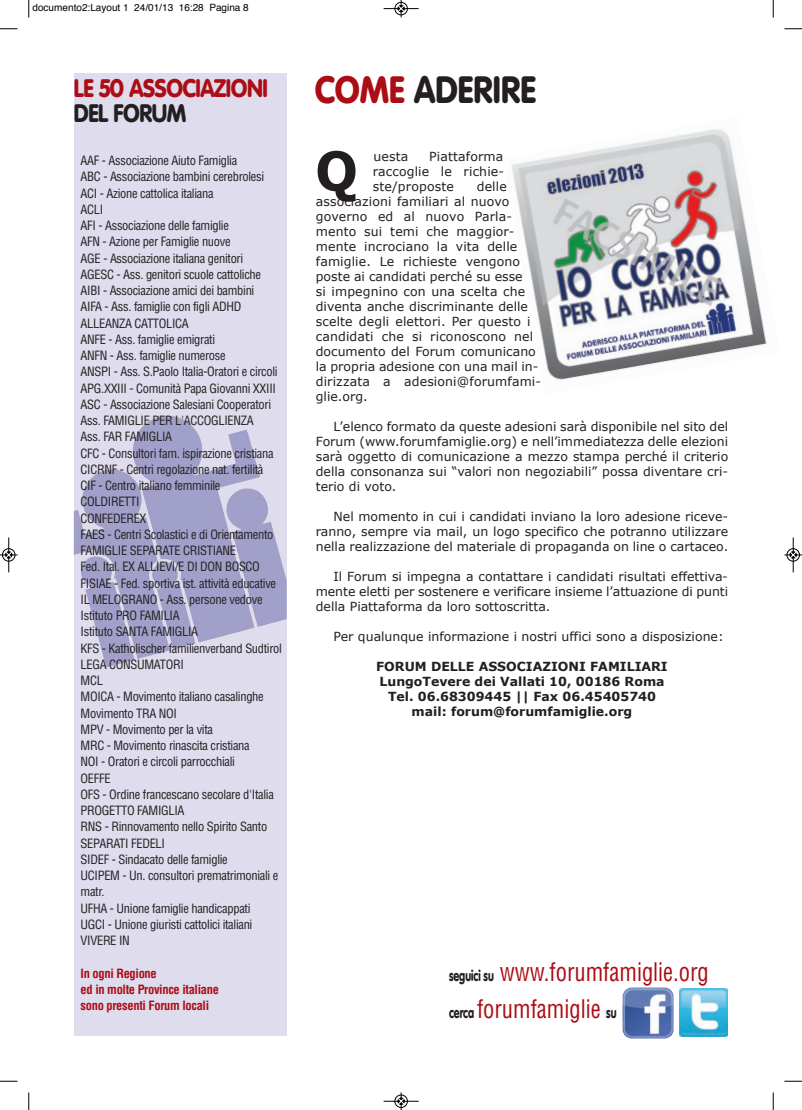
<style>
.page{position:relative;width:802px;height:1110px;background:#fff}
.page>*{position:absolute;margin:0;border:0;box-sizing:border-box;transform-origin:0 0}
.t1{font:700 53.75px "Tahoma";color:#231f20}
.t2{font:900 37.5px "VAG Rounded";color:#231f20;scale:.9 1}
.t3{font:condensed 25px/37.5px "Helvetica";color:#ac0c13;scale:.9 1}
.t4{font:900 25px "VAG Rounded";letter-spacing:-.02em;color:#ac0c13;scale:.9 1}
.t5{font:900 25px "VAG Rounded";letter-spacing:-.02em;color:#231f20;scale:.9 1}
.t6{font:condensed 12.5px/16.2px "Helvetica";letter-spacing:-.025em;color:#231f20}
.t7{font:12.5px/15px "Verdana";color:#231f20;text-align:justify}
.t8{font:700 12.5px/15px "Verdana";color:#231f20;text-align:center}
.t9{font:700 condensed 12.5px/16.2px "Helvetica";letter-spacing:-.025em;color:#ac0c13}
.t10{font:10px "Helvetica";color:#000}
.s1{color:#ac0c13}
.s2{font-family:"VAG Rounded";font-weight:900;font-stretch:normal;font-size:15px;color:#231f20}
</style>
<div class="page">
<img style="left:511px;top:129px;width:256px;height:251px">
<div style="left:74px;top:74px;width:213px;height:962px;background:#dedced"></div>
<img style="left:74px;top:416px;width:213px;height:251px">
<img style="left:622px;top:987px;width:51px;height:51px">
<img style="left:679px;top:988px;width:49px;height:48px">
<svg style="left:28px;top:0;width:2px;height:18px"></svg>
<svg style="left:0;top:28px;width:18px;height:2px"></svg>
<svg style="left:772px;top:0;width:2px;height:18px"></svg>
<svg style="left:784px;top:28px;width:18px;height:2px"></svg>
<svg style="left:28px;top:1092px;width:2px;height:18px"></svg>
<svg style="left:0;top:1081px;width:18px;height:1px"></svg>
<svg style="left:772px;top:1092px;width:2px;height:18px"></svg>
<svg style="left:784px;top:1081px;width:18px;height:1px"></svg>
<div style="left:394px;top:2px;width:14px;height:13px;border:1px solid #fff;border-radius:50%"></div>
<hr style="left:383px;top:8px;width:35px;height:1px;background:#000">
<div style="left:395px;top:2px;width:12px;height:13px;border:1px solid #000;border-radius:50%"></div>
<svg style="left:398px;top:0;width:6px;height:17px"></svg>
<div style="left:394px;top:1094px;width:14px;height:14px;border:1px solid #fff;border-radius:50%"></div>
<hr style="left:383px;top:1101px;width:35px;height:1px;background:#000">
<div style="left:395px;top:1095px;width:12px;height:13px;border:1px solid #000;border-radius:50%"></div>
<svg style="left:398px;top:1092px;width:6px;height:18px"></svg>
<div style="left:2px;top:548px;width:13px;height:14px;border:1px solid #fff;border-radius:50%"></div>
<hr style="left:9px;top:537px;width:1px;height:35px;background:#000">
<div style="left:2px;top:548px;width:13px;height:13px;border:1px solid #000;border-radius:50%"></div>
<svg style="left:0;top:552px;width:18px;height:6px"></svg>
<div style="left:786px;top:548px;width:13px;height:14px;border:1px solid #fff;border-radius:50%"></div>
<hr style="left:793px;top:537px;width:1px;height:35px;background:#000">
<div style="left:786px;top:548px;width:13px;height:13px;border:1px solid #000;border-radius:50%"></div>
<svg style="left:784px;top:552px;width:18px;height:6px"></svg>
<p class="t10" style="left:32px;top:4px;width:218px">documento2:Layout 1 24/01/13 16:28 Pagina 8</p>
<h3 class="t4" style="left:74px;top:78px;width:217px">LE 50 ASSOCIAZIONI</h3>
<h3 class="t5" style="left:74px;top:103px;width:127px">DEL FORUM</h3>
<p class="t6" style="left:81px;top:153px;width:203px">AAF - Associazione Aiuto Famiglia<br>ABC - Associazione bambini cerebrolesi<br>ACI - Azione cattolica italiana<br>ACLI<br>AFI - Associazione delle famiglie<br>AFN - Azione per Famiglie nuove<br>AGE - Associazione italiana genitori<br>AGESC - Ass. genitori scuole cattoliche<br>AIBI - Associazione amici dei bambini<br>AIFA - Ass. famiglie con figli ADHD<br>ALLEANZA CATTOLICA<br>ANFE - Ass. famiglie emigrati<br>ANFN - Ass. famiglie numerose<br>ANSPI - Ass. S.Paolo Italia-Oratori e circoli<br>APG.XXIII - Comunità Papa Giovanni XXIII<br>ASC - Associazione Salesiani Cooperatori<br>Ass. FAMIGLIE PER L'ACCOGLIENZA<br>Ass. FAR FAMIGLIA<br>CFC - Consultori fam. ispirazione cristiana<br>CICRNF - Centri regolazione nat. fertilità<br>CIF - Centro italiano femminile<br>COLDIRETTI<br>CONFEDEREX<br>FAES - Centri Scolastici e di Orientamento<br>FAMIGLIE SEPARATE CRISTIANE<br>Fed. Ital. EX ALLIEVI/E DI DON BOSCO<br>FISIAE - Fed. sportiva ist. attività educative<br>IL MELOGRANO - Ass. persone vedove<br>Istituto PRO FAMILIA<br>Istituto SANTA FAMIGLIA<br>KFS - Katholischer familienverband Sudtirol<br>LEGA CONSUMATORI<br>MCL<br>MOICA - Movimento italiano casalinghe<br>Movimento TRA NOI<br>MPV - Movimento per la vita<br>MRC - Movimento rinascita cristiana<br>NOI - Oratori e circoli parrocchiali<br>OEFFE<br>OFS - Ordine francescano secolare d'Italia<br>PROGETTO FAMIGLIA<br>RNS - Rinnovamento nello Spirito Santo<br>SEPARATI FEDELI<br>SIDEF - Sindacato delle famiglie<br>UCIPEM - Un. consultori prematrimoniali e matr.<br>UFHA - Unione famiglie handicappati<br>UGCI - Unione giuristi cattolici italiani<br>VIVERE IN</p>
<p class="t9" style="left:81px;top:965px;width:140px">In ogni Regione<br>ed in molte Province italiane sono presenti Forum locali</p>
<h2 class="t2" style="left:315px;top:74px;width:247px"><span class="s1">COME</span> ADERIRE</h2>
<h1 class="t1" style="left:316px;top:137px;width:43px">Q</h1>
<p class="t7" style="left:373px;top:148px;width:36px">uesta</p>
<p class="t7" style="left:373px;top:148px;width:133px;text-indent:56px">Piattaforma raccoglie le richie&shy;ste/proposte</p>
<p class="t7" style="left:316px;top:178px;width:227px;text-align:left;text-indent:161px">delle associazioni familiari al nuovo governo ed al nuovo Parla&shy;mento sui temi che maggior&shy;mente incrociano la vita delle famiglie. Le richieste vengono poste ai candidati perché su esse<br>si impegnino con una scelta che diventa anche discriminante delle scelte degli elettori. Per questo i candidati che si riconoscono nel documento del Forum comunicano la propria adesione con una mail in&shy;dirizzata a adesioni@forumfami&shy;glie.org.</p>
<p class="t7" style="left:316px;top:418px;width:414px;text-indent:18px">L’elenco formato da queste adesioni sarà disponibile nel sito del Forum (www.forumfamiglie.org) e nell’immediatezza delle elezioni sarà oggetto di comunicazione a mezzo stampa perché il criterio della consonanza sui “valori non negoziabili” possa diventare cri&shy;terio di voto.</p>
<p class="t7" style="left:316px;top:508px;width:414px;text-indent:18px">Nel momento in cui i candidati inviano la loro adesione riceve&shy;ranno, sempre via mail, un logo specifico che potranno utilizzare nella realizzazione del materiale di propaganda on line o cartaceo.</p>
<p class="t7" style="left:316px;top:568px;width:414px;text-indent:18px">Il Forum si impegna a contattare i candidati risultati effettiva&shy;mente eletti per sostenere e verificare insieme l’attuazione di punti della Piattaforma da loro sottoscritta.</p>
<p class="t7" style="left:333px;top:628px;width:391px">Per qualunque informazione i nostri uffici sono a disposizione:</p>
<p class="t8" style="left:376px;top:658px;width:293px">FORUM DELLE ASSOCIAZIONI FAMILIARI LungoTevere dei Vallati 10, 00186 Roma Tel. 06.68309445 || Fax 06.45405740 mail: forum@forumfamiglie.org</p>
<h3 class="t3" style="left:449px;top:953px;width:290px"><span class="s2">seguici su</span> www.forumfamiglie.org <span class="s2">cerca</span> forumfamiglie <span class="s2">su</span></h3>
</div>
